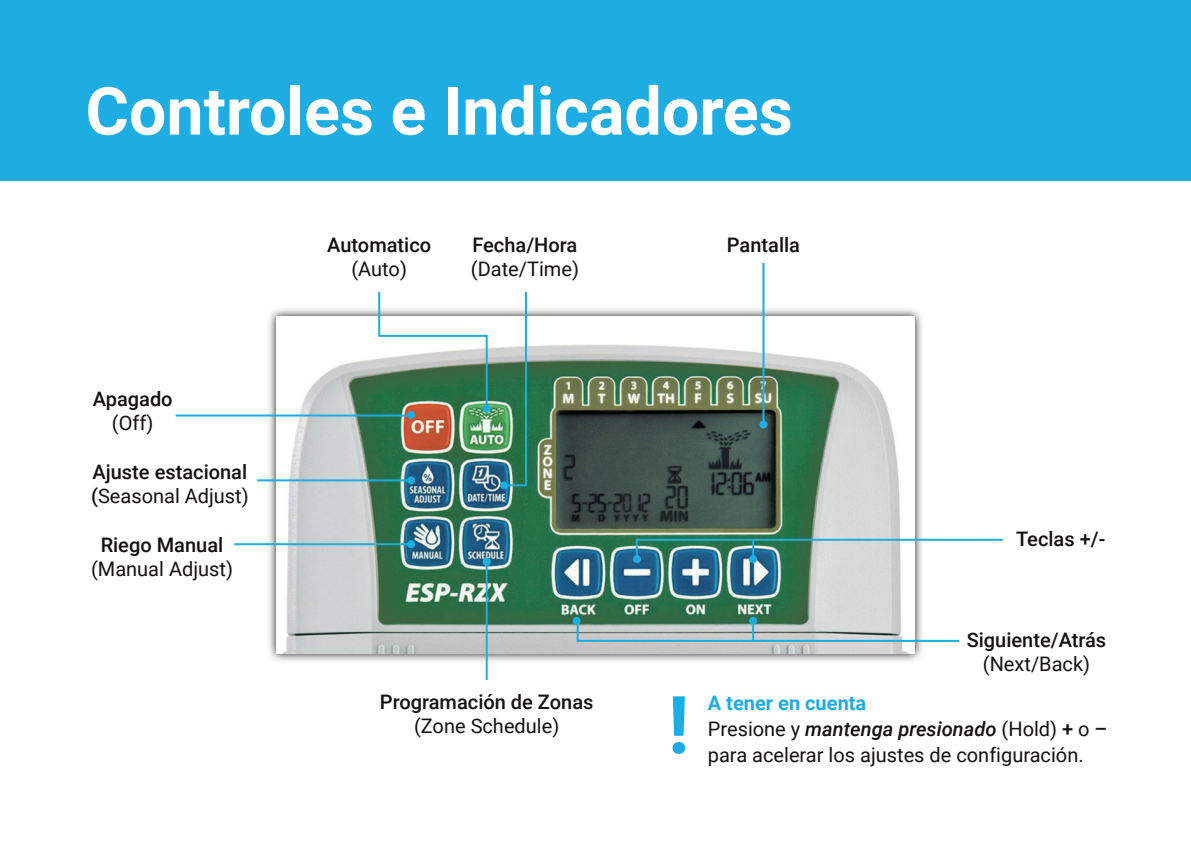
<style>
.page{position:relative;width:1191px;height:849px;background:#fff}
.page>*{position:absolute;margin:0;border:0;box-sizing:border-box;transform-origin:0 0}
.t1{font:700 66.4px "Roboto";color:#fff}
.t2{font:20px/26px "Roboto";color:#13110e}
.t3{font:500 20px/24px "Roboto";color:#13110e}
.s1{font-weight:400}
.s2{font-weight:700;color:#1dade3}
.s3{font-weight:500;font-style:italic}
.s4{font-weight:500}
</style>
<div class="page">
<img style="left:204px;top:262px;width:718px;height:418px">
<img style="left:276px;top:316px;width:638px;height:338px">
<div style="left:0;top:0;width:1191px;height:180px;background:#1dade3"></div>
<svg style="left:672px;top:696px;width:13px;height:58px"></svg>
<div style="left:407px;top:411px;width:8px;height:8px;background:#1dade3;border-radius:50%"></div>
<div style="left:407px;top:476px;width:8px;height:8px;background:#1dade3;border-radius:50%"></div>
<div style="left:500px;top:481px;width:8px;height:8px;background:#1dade3;border-radius:50%"></div>
<div style="left:483px;top:558px;width:8px;height:8px;background:#1dade3;border-radius:50%"></div>
<div style="left:572px;top:617px;width:8px;height:8px;background:#1dade3;border-radius:50%"></div>
<div style="left:633px;top:555px;width:8px;height:8px;background:#1dade3;border-radius:50%"></div>
<div style="left:749px;top:617px;width:8px;height:8px;background:#1dade3;border-radius:50%"></div>
<div style="left:749px;top:555px;width:8px;height:8px;background:#1dade3;border-radius:50%"></div>
<svg style="left:759px;top:420px;width:8px;height:8px"></svg>
<div style="left:407px;top:540px;width:8px;height:8px;background:#1dade3;border-radius:50%"></div>
<hr style="left:257px;top:479px;width:154px;height:2px;background:#1dade3">
<hr style="left:176px;top:414px;width:235px;height:2px;background:#1dade3">
<svg style="left:502px;top:290px;width:26px;height:197px"></svg>
<hr style="left:234px;top:543px;width:177px;height:2px;background:#1dade3">
<svg style="left:377px;top:290px;width:112px;height:123px"></svg>
<hr style="left:762px;top:263px;width:2px;height:161px;background:#1dade3">
<hr style="left:486px;top:562px;width:2px;height:118px;background:#1dade3">
<svg style="left:575px;top:620px;width:385px;height:23px;background:#aac0c1"></svg>
<svg style="left:635px;top:538px;width:368px;height:23px"></svg>
<h1 class="t1" style="left:85px;top:64px;width:709px">Controles e Indicadores</h1>
<p class="t3" style="left:93px;top:386px;width:81px">Apagado</p>
<p class="t2" style="left:112px;top:409px;width:43px">(Off)</p>
<p class="t3" style="left:91px;top:459px;width:159px">Ajuste estacional (<span class="s1">Seasonal Adjust)</span></p>
<p class="t3" style="left:101px;top:532px;width:124px">Riego Manual</p>
<p class="t2" style="left:91px;top:555px;width:143px">(Manual Adjust)</p>
<p class="t3" style="left:327px;top:232px;width:105px">Automatico</p>
<p class="t3" style="left:727px;top:232px;width:75px">Pantalla</p>
<p class="t2" style="left:351px;top:255px;width:57px">(Auto)</p>
<p class="t3" style="left:472px;top:232px;width:106px">Fecha/Hora</p>
<p class="t2" style="left:471px;top:255px;width:110px">(Date/Time)</p>
<p class="t3" style="left:1016px;top:526px;width:91px">Teclas +/-</p>
<p class="t3" style="left:966px;top:627px;width:141px">Siguiente/Atrás</p>
<p class="t2" style="left:982px;top:650px;width:109px">(Next/Back)</p>
<p class="t3" style="left:380px;top:689px;width:215px">Programación de Zonas</p>
<p class="t2" style="left:414px;top:712px;width:147px">(Zone Schedule)</p>
<p class="t2" style="left:708px;top:689px;width:401px"><span class="s2">A tener en cuenta<br></span>Presione y <span class="s3">mantenga presionado</span> (Hold) <span class="s4">+</span> o <span class="s4">– </span>para acelerar los ajustes de configuración.</p>
</div>
